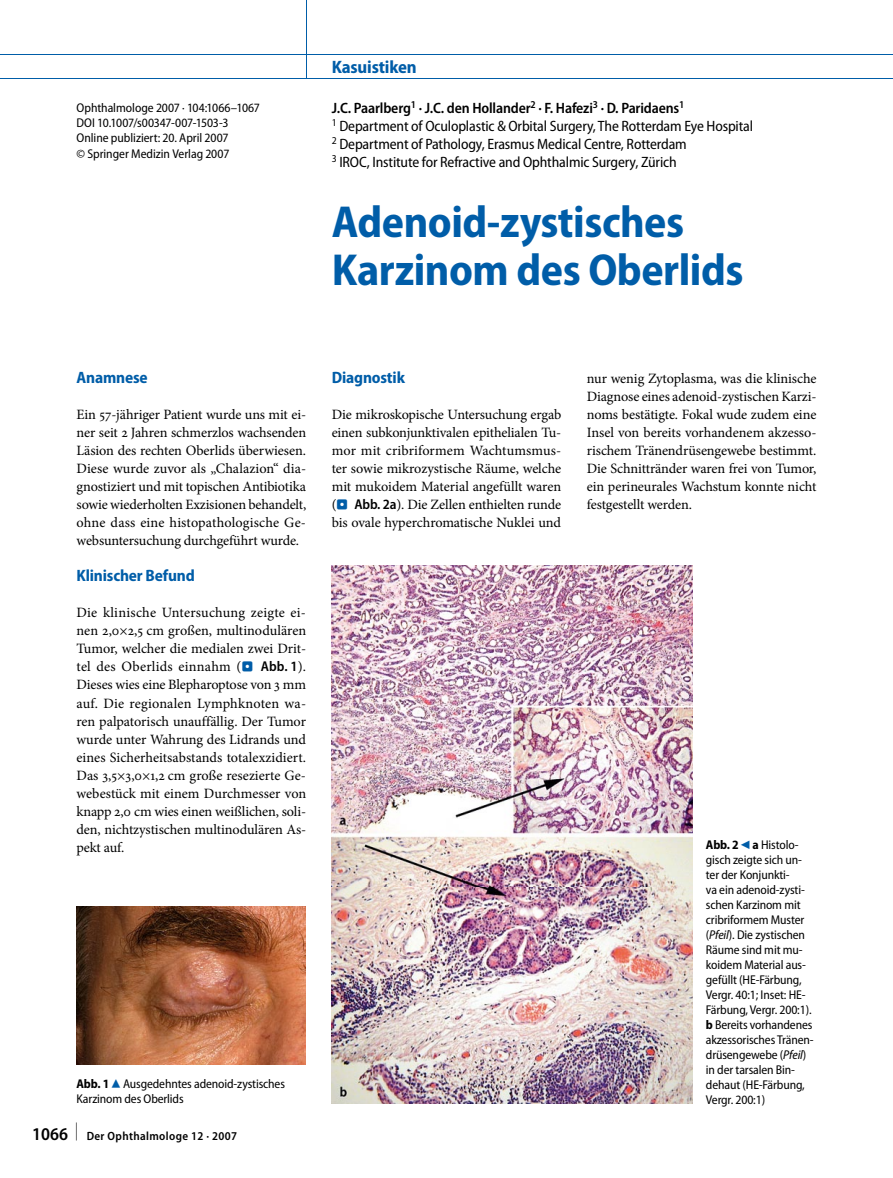
<style>
.page{position:relative;width:893px;height:1178px;background:#fff}
.page>*{position:absolute;margin:0;border:0;box-sizing:border-box;transform-origin:0 0}
.t1{font:700 semi-condensed 45px/48px "Myriad Pro";letter-spacing:-.01em;color:#005da8}
.t2{font:700 semi-condensed 18px "Myriad Pro";letter-spacing:-.01em;color:#005da8}
.t3{font:700 semi-condensed 16.5px "Myriad Pro";letter-spacing:-.01em;color:#005da8}
.t4{font:semi-condensed 15px/18px "Myriad Pro";letter-spacing:-.01em;color:#000}
.t5{font:14.25px/18px "Minion Pro";letter-spacing:-.01em;color:#000;text-align:justify}
.t6{font:semi-condensed 12.75px/15px "Myriad Pro";letter-spacing:-.01em;color:#000}
.t7{font:600 semi-condensed 12px "Myriad Pro";letter-spacing:.03em;color:#000}
.s1{font-weight:600}
.s2{font-family:"S Buttons";font-size:13.5px;color:#005da8}
.s3{font-family:"Myriad Pro";font-weight:600;font-stretch:semi-condensed}
.s4{font-weight:700}
.s5{font-family:"S Buttons";font-stretch:normal;font-size:14.25px;color:#005da8}
.s6{font-size:18px}
.s7{font-style:italic}
</style>
<div class="page">
<img style="left:76px;top:907px;width:230px;height:157px">
<img style="left:332px;top:565px;width:361px;height:538px">
<hr style="left:0;top:54px;width:893px;height:1px;background:#005da8">
<hr style="left:0;top:78px;width:893px;height:1px;background:#005da8">
<hr style="left:306px;top:0;width:1px;height:79px;background:#005da8">
<p class="t2" style="left:332px;top:57px;width:86px">Kasuistiken</p>
<p class="t6" style="left:77px;top:100px;width:185px">Ophthalmologe 2007 · 104:1066–1067<br>DOI 10.1007/s00347-007-1503-3<br>Online publiziert: 20. April 2007<br>© Springer Medizin Verlag 2007</p>
<p class="t4" style="left:332px;top:100px;width:423px"><span class="s1">J.C. Paarlberg</span><sup>1</sup> <span class="s1">· J.C. den Hollander</span><sup>2</sup> <span class="s1">· F. Hafezi</span><sup>3</sup> <span class="s1">· D. Paridaens</span><sup>1<br></sup><sup>1</sup> Department of Oculoplastic &amp; Orbital Surgery, The Rotterdam Eye Hospital <sup>2</sup> Department of Pathology, Erasmus Medical Centre, Rotterdam<br><sup>3</sup> IROC, Institute for Refractive and Ophthalmic Surgery, Zürich</p>
<h1 class="t1" style="left:332px;top:198px;width:413px">Adenoid-zystisches<br>Karzinom des Oberlids</h1>
<p class="t3" style="left:77px;top:369px;width:73px">Anamnese</p>
<p class="t5" style="left:77px;top:406px;width:231px">Ein 57-jähriger Patient wurde uns mit ei&shy;ner seit 2 Jahren schmerzlos wachsenden Läsion des rechten Oberlids überwiesen.<br>Diese wurde zuvor als „Chalazion“ dia&shy;gnostiziert und mit topischen Antibiotika sowie wiederholten Exzisionen behandelt, ohne dass eine histopathologische Ge&shy;websuntersuchung durchgeführt wurde.</p>
<p class="t3" style="left:77px;top:567px;width:120px">Klinischer Befund</p>
<p class="t5" style="left:77px;top:604px;width:231px">Die klinische Untersuchung zeigte ei&shy;nen 2,0×2,5 cm großen, multinodulären Tumor, welcher die medialen zwei Drit&shy;tel des Oberlids einnahm (<span class="s2">.</span> <span class="s3">Abb. 1</span>).<br>Dieses wies eine Blepharoptose von 3 mm auf. Die regionalen Lymphknoten wa&shy;ren palpatorisch unauffällig. Der Tumor wurde unter Wahrung des Lidrands und eines Sicherheitsabstands totalexzidiert.<br>Das 3,5×3,0×1,2 cm große resezierte Ge&shy;webestück mit einem Durchmesser von knapp 2,0 cm wies einen weißlichen, soli&shy;den, nichtzystischen multinodulären As&shy;pekt auf.</p>
<p class="t3" style="left:332px;top:369px;width:75px">Diagnostik</p>
<p class="t5" style="left:332px;top:406px;width:231px">Die mikroskopische Untersuchung er gab einen subkonjunktivalen epithelialen Tu&shy;mor mit cribriformem Wachtumsmus&shy;ter sowie mikrozystische Räume, welche mit mukoidem Material angefüllt waren (<span class="s2">.</span> <span class="s3">Abb. 2a</span>). Die Zellen enthielten runde bis ovale hyperchromatische Nuklei und</p>
<p class="t6" style="left:76px;top:1076px;width:210px"><span class="s4">Abb. 1</span><span class="s5">8</span> Ausgedehntes adenoid-zystisches<br>Karzinom des Oberlids</p>
<p class="t7" style="left:32px;top:1129px;width:207px"><span class="s6">1066 </span><sup>|</sup> Der Ophthalmologe 12 · 2007</p>
<p class="t5" style="left:587px;top:370px;width:231px">nur wenig Zytoplasma, was die klinische Diagnose eines adenoid-zystischen Karzi&shy;noms bestätigte. Fokal wude zudem eine Insel von bereits vorhandenem akzesso&shy;rischem Tränendrüsengewebe bestimmt.<br>Die Schnittränder waren frei von Tumor, ein perineurales Wachstum konnte nicht festgestellt werden.</p>
<p class="t6" style="left:706px;top:837px;width:109px"><span class="s4">Abb. 2</span><span class="s5">9</span><span class="s4">a</span> Histolo&shy;gisch zeigte sich un&shy;ter der Konjunkti-<br>va ein adenoid-zysti&shy;schen Karzinom mit cribriformem Muster (<span class="s7">Pfeil</span>). Die zystischen<br>Räume sind mit mu&shy;koidem Material aus&shy;gefüllt (HE-Färbung,<br>Vergr. 40:1; Inset: HE-<br>Färbung, Vergr. 200:1). <span class="s4">b</span> Bereits vorhandenes akzessorisches Tränen&shy;drüsengewebe (<span class="s7">Pfeil</span>) in der tarsalen Bin&shy;dehaut (HE-Färbung,<br>Vergr. 200:1)</p>
</div>
